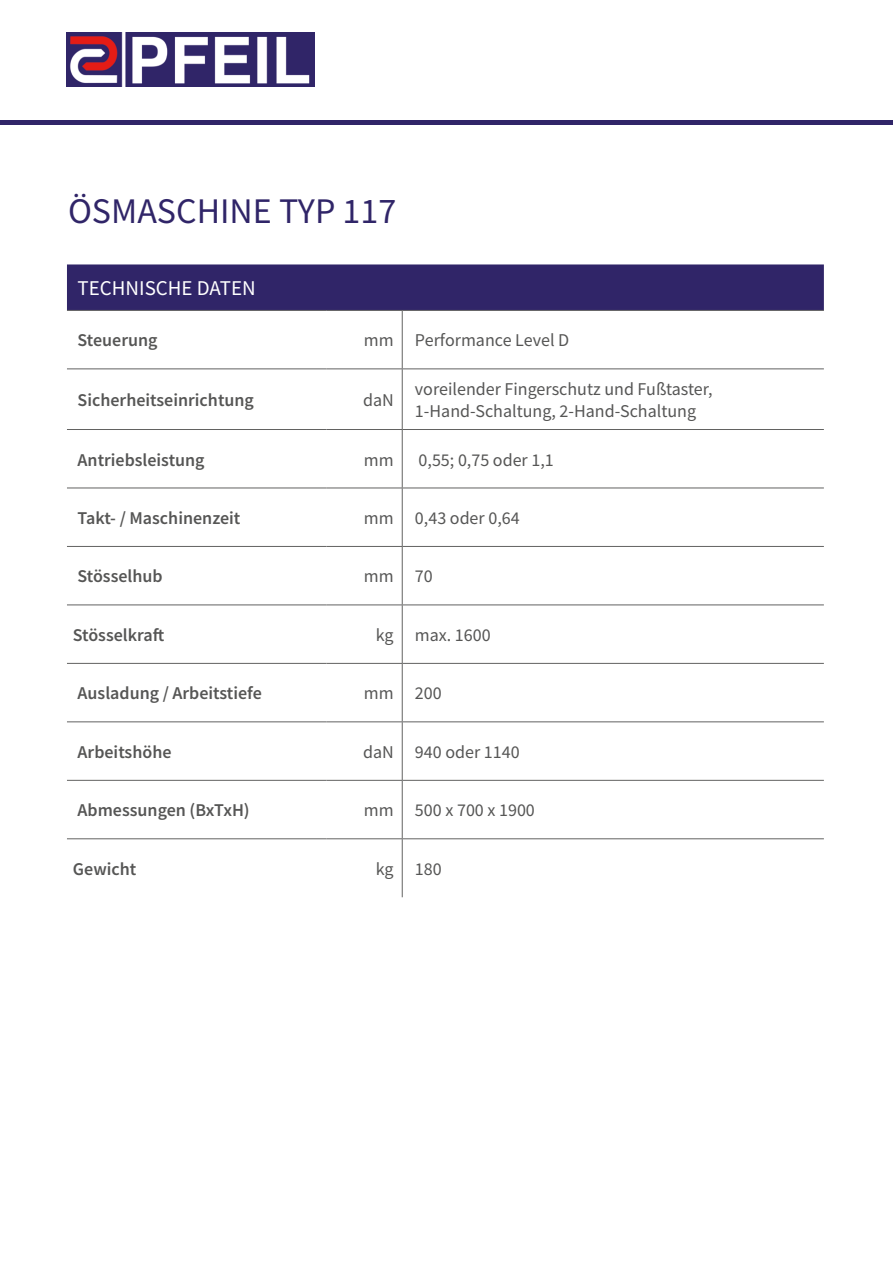
<style>
.page{position:relative;width:893px;height:1263px;background:#fff}
.page>*{position:absolute;margin:0;border:0;box-sizing:border-box;transform-origin:0 0}
.t1{font:36px "Source Sans Pro";color:#302568}
.t2{font:21px "Source Sans Pro";color:#fff}
.t3{font:18px/21.6px "Source Sans Pro";color:#565655}
.t4{font:600 18px "Source Sans Pro";color:#565655}
</style>
<div class="page">
<img style="left:67px;top:32px;width:248px;height:54px">
<div style="left:67px;top:264px;width:757px;height:46px;background:#302568"></div>
<hr style="left:67px;top:310px;width:259px;height:1px;background:#626261">
<hr style="left:326px;top:310px;width:76px;height:1px;background:#626261">
<hr style="left:402px;top:310px;width:422px;height:1px;background:#626261">
<hr style="left:402px;top:311px;width:1px;height:57px;background:#626261">
<hr style="left:67px;top:368px;width:259px;height:1px;background:#626261">
<hr style="left:326px;top:368px;width:76px;height:1px;background:#626261">
<hr style="left:402px;top:368px;width:422px;height:1px;background:#626261">
<hr style="left:402px;top:369px;width:1px;height:60px;background:#626261">
<hr style="left:67px;top:429px;width:259px;height:1px;background:#626261">
<hr style="left:326px;top:429px;width:76px;height:1px;background:#626261">
<hr style="left:402px;top:429px;width:422px;height:1px;background:#626261">
<hr style="left:402px;top:430px;width:1px;height:58px;background:#626261">
<hr style="left:67px;top:488px;width:259px;height:1px;background:#626261">
<hr style="left:326px;top:488px;width:76px;height:1px;background:#626261">
<hr style="left:402px;top:488px;width:422px;height:1px;background:#626261">
<hr style="left:402px;top:488px;width:1px;height:58px;background:#626261">
<hr style="left:67px;top:546px;width:259px;height:1px;background:#626261">
<hr style="left:326px;top:546px;width:76px;height:1px;background:#626261">
<hr style="left:402px;top:546px;width:422px;height:1px;background:#626261">
<hr style="left:402px;top:547px;width:1px;height:57px;background:#626261">
<hr style="left:67px;top:604px;width:259px;height:1px;background:#626261">
<hr style="left:326px;top:604px;width:76px;height:1px;background:#626261">
<hr style="left:402px;top:604px;width:422px;height:1px;background:#626261">
<hr style="left:402px;top:605px;width:1px;height:58px;background:#626261">
<hr style="left:67px;top:663px;width:259px;height:1px;background:#626261">
<hr style="left:326px;top:663px;width:76px;height:1px;background:#626261">
<hr style="left:402px;top:663px;width:422px;height:1px;background:#626261">
<hr style="left:402px;top:664px;width:1px;height:57px;background:#626261">
<hr style="left:67px;top:721px;width:259px;height:1px;background:#626261">
<hr style="left:326px;top:721px;width:76px;height:1px;background:#626261">
<hr style="left:402px;top:721px;width:422px;height:1px;background:#626261">
<hr style="left:402px;top:722px;width:1px;height:58px;background:#626261">
<hr style="left:67px;top:780px;width:259px;height:1px;background:#626261">
<hr style="left:326px;top:780px;width:76px;height:1px;background:#626261">
<hr style="left:402px;top:780px;width:422px;height:1px;background:#626261">
<hr style="left:402px;top:781px;width:1px;height:57px;background:#626261">
<hr style="left:67px;top:838px;width:259px;height:1px;background:#626261">
<hr style="left:326px;top:838px;width:76px;height:1px;background:#626261">
<hr style="left:402px;top:838px;width:422px;height:1px;background:#626261">
<hr style="left:402px;top:839px;width:1px;height:58px;background:#626261">
<hr style="left:0;top:120px;width:893px;height:4px;background:#302568">
<h1 class="t1" style="left:68px;top:188px;width:330px">ÖSMASCHINE TYP 117</h1>
<p class="t2" style="left:78px;top:275px;width:180px">TECHNISCHE DATEN</p>
<p class="t4" style="left:78px;top:329px;width:81px">Steuerung</p>
<p class="t3" style="left:364px;top:329px;width:207px">mm Performance Level D</p>
<p class="t4" style="left:78px;top:388px;width:178px">Sicherheitseinrichtung</p>
<p class="t3" style="left:363px;top:389px;width:32px">daN</p>
<p class="t3" style="left:415px;top:378px;width:299px">voreilender Fingerschutz und Fußtaster,<br>1-Hand-Schaltung, 2-Hand-Schaltung</p>
<p class="t4" style="left:78px;top:448px;width:129px">Antriebsleistung</p>
<p class="t3" style="left:364px;top:449px;width:31px">mm</p>
<p class="t3" style="left:419px;top:449px;width:137px">0,55; 0,75 oder 1,1</p>
<p class="t4" style="left:78px;top:506px;width:164px">Takt- / Maschinenzeit</p>
<p class="t3" style="left:364px;top:507px;width:157px">mm 0,43 oder 0,64</p>
<p class="t4" style="left:78px;top:565px;width:87px">Stösselhub</p>
<p class="t3" style="left:364px;top:565px;width:70px">mm 70</p>
<p class="t4" style="left:73px;top:623px;width:93px">Stösselkraft</p>
<p class="t3" style="left:376px;top:624px;width:116px">kg max. 1600</p>
<p class="t4" style="left:78px;top:681px;width:186px">Ausladung / Arbeitstiefe</p>
<p class="t3" style="left:364px;top:682px;width:79px">mm 200</p>
<p class="t4" style="left:78px;top:740px;width:95px">Arbeitshöhe</p>
<p class="t3" style="left:363px;top:741px;width:158px">daN 940 oder 1140</p>
<p class="t4" style="left:78px;top:798px;width:174px">Abmessungen (BxTxH)</p>
<p class="t3" style="left:364px;top:799px;width:173px">mm 500 x 700 x 1900</p>
<p class="t4" style="left:73px;top:857px;width:65px">Gewicht</p>
<p class="t3" style="left:376px;top:858px;width:67px">kg 180</p>
</div>
